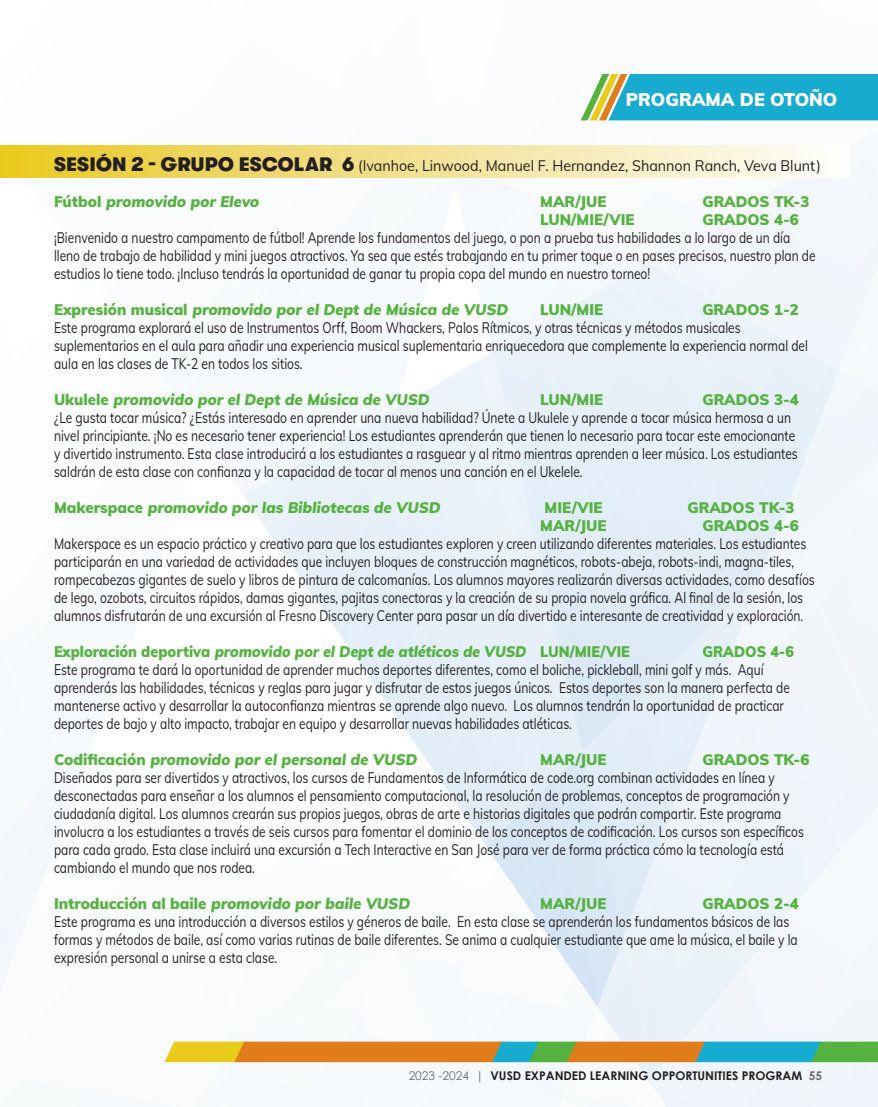
<style>
.page{position:relative;width:878px;height:1107px;background:#fff}
.page>*{position:absolute;margin:0;border:0;box-sizing:border-box;transform-origin:0 0}
.t1{font:900 18px "Muli";color:#fff}
.t2{font:15px/18px "Muli";color:#231f20;scale:.8 1}
.Sub_Head_Green{font:900 15px "Muli";color:#55b240}
.t3{font:15px "Muli";color:#231f20;scale:.95 1}
.Sub_Head_Green-2{font:900 15px "Muli";color:#55b240;scale:.95 1}
.t4{font:700 12px "Century Gothic";color:#231f20}
.s1{font-family:"GT Walsheim Pro";font-weight:900;font-size:19.5px}
.s2{font-weight:400;color:#6c6d70}
.s3{color:#6c6d70}
</style>
<div class="page">
<div style="left:336px;top:496px;width:59px;height:133px;background:#e6f0f9"></div>
<div style="left:492px;top:274px;width:269px;height:477px;background:#e6f0f9"></div>
<div style="left:667px;top:370px;width:114px;height:153px;background:#e6f0f9"></div>
<div style="left:485px;top:751px;width:97px;height:95px;background:#e0ebf7"></div>
<img style="left:486px;top:846px;width:111px;height:160px">
<div style="left:582px;top:576px;width:42px;height:361px;background:#deeaf6"></div>
<img style="left:336px;top:757px;width:54px;height:89px">
<img style="left:265px;top:527px;width:36px;height:52px">
<div style="left:181px;top:145px;width:156px;height:297px;background:#f6f9fc"></div>
<img style="left:181px;top:177px;width:25px;height:329px">
<img style="left:481px;top:262px;width:166px;height:90px">
<img style="left:447px;top:177px;width:15px;height:8px">
<img style="left:0;top:145px;width:181px;height:491px">
<img style="left:761px;top:523px;width:20px;height:23px">
<img style="left:781px;top:370px;width:97px;height:176px">
<img style="left:597px;top:937px;width:27px;height:70px">
<img style="left:562px;top:1007px;width:87px;height:92px">
<img style="left:624px;top:546px;width:254px;height:529px">
<div style="left:791px;top:448px;width:87px;height:318px;background:#f2f6fb"></div>
<div style="left:659px;top:256px;width:180px;height:114px;background:#f0f6fb"></div>
<div style="left:462px;top:145px;width:197px;height:117px;background:#f6f9fc"></div>
<img style="left:536px;top:73px;width:342px;height:183px">
<img style="left:410px;top:14px;width:98px;height:132px">
<div style="left:839px;top:232px;width:39px;height:168px;background:#f2f7fc"></div>
<div style="left:478px;top:1041px;width:84px;height:59px;background:#f6f9fc"></div>
<img style="left:0;top:889px;width:39px;height:105px">
<img style="left:205px;top:1041px;width:273px;height:22px">
<img style="left:649px;top:1075px;width:6px;height:7px">
<img style="left:617px;top:1082px;width:38px;height:17px">
<div style="left:655px;top:788px;width:223px;height:319px;background:#eff5fb"></div>
<img style="left:660px;top:1099px;width:15px;height:8px">
<div style="left:0;top:146px;width:850px;height:31px;background:linear-gradient(to right,#e8c826,#fdfdff)"></div>
<svg style="left:164px;top:1042px;width:714px;height:20px;background:#a39647"></svg>
<svg style="left:581px;top:74px;width:297px;height:46px;background:#30afc6"></svg>
<p class="t1" style="left:626px;top:87px;width:213px">PROGRAMA DE OTOÑO</p>
<p class="t3" style="left:54px;top:155px;width:808px"><span class="s1">SESIÓN 2 - GRUPO ESCOLAR 6</span> (Ivanhoe, Linwood, Manuel F. Hernandez, Shannon Ranch, Veva Blunt)</p>
<p class="Sub_Head_Green" style="left:54px;top:191px;width:209px">F ú t b o l promovido por Elevo</p>
<p class="Sub_Head_Green" style="left:540px;top:191px;width:68px">MAR/JUE</p>
<p class="Sub_Head_Green" style="left:702px;top:191px;width:108px">GRADOS TK-3</p>
<p class="Sub_Head_Green" style="left:540px;top:209px;width:96px">LUN/MIE/VIE</p>
<p class="Sub_Head_Green" style="left:702px;top:209px;width:98px">GRADOS 4-6</p>
<p class="t2" style="left:54px;top:228px;width:953px">¡Bienvenido a nuestro campamento de fútbol! Aprende los fundamentos del juego, o pon a prueba tus habilidades a lo largo de un día lleno de trabajo de habilidad y mini juegos atractivos. Ya sea que estés trabajando en tu primer toque o en pases precisos, nuestro plan de estudios lo tiene todo. ¡Incluso tendrás la oportunidad de ganar tu propia copa del mundo en nuestro torneo!</p>
<p class="Sub_Head_Green" style="left:54px;top:299px;width:458px">Exp re s i ó n m u s i ca l promovido por el Dept de Música de VUSD</p>
<p class="Sub_Head_Green" style="left:540px;top:299px;width:64px">LUN/MIE</p>
<p class="Sub_Head_Green" style="left:702px;top:299px;width:98px">GRADOS 1-2</p>
<p class="t2" style="left:54px;top:318px;width:943px">Este programa explorará el uso de Instrumentos Orff, Boom Whackers, Palos Rítmicos, y otras técnicas y métodos musicales suplementarios en el aula para añadir una experiencia musical suplementaria enriquecedora que complemente la experiencia normal del aula en las clases de TK-2 en todos los sitios.</p>
<p class="Sub_Head_Green" style="left:54px;top:389px;width:379px">U ku l e l e promovido por el Dept de Música de VUSD</p>
<p class="Sub_Head_Green" style="left:540px;top:389px;width:64px">LUN/MIE</p>
<p class="Sub_Head_Green" style="left:702px;top:389px;width:98px">GRADOS 3-4</p>
<p class="t2" style="left:54px;top:408px;width:931px">¿Le gusta tocar música? ¿Estás interesado en aprender una nueva habilidad? Únete a Ukulele y aprende a tocar música hermosa a un nivel principiante. ¡No es necesario tener experiencia! Los estudiantes aprenderán que tienen lo necesario para tocar este emocionante y divertido instrumento. Esta clase introducirá a los estudiantes a rasguear y al ritmo mientras aprenden a leer música. Los estudiantes saldrán de esta clase con confianza y la capacidad de tocar al menos una canción en el Ukelele.</p>
<p class="Sub_Head_Green" style="left:54px;top:497px;width:390px">M a ke rs p a ce promovido por las Bibliotecas de VUSD</p>
<p class="Sub_Head_Green" style="left:544px;top:497px;width:59px">MIE/VIE</p>
<p class="Sub_Head_Green" style="left:687px;top:497px;width:108px">GRADOS TK-3</p>
<p class="Sub_Head_Green" style="left:540px;top:515px;width:68px">MAR/JUE</p>
<p class="Sub_Head_Green" style="left:702px;top:515px;width:98px">GRADOS 4-6</p>
<p class="t2" style="left:54px;top:534px;width:952px">Makerspace es un espacio práctico y creativo para que los estudiantes exploren y creen utilizando diferentes materiales. Los estudiantes participarán en una variedad de actividades que incluyen bloques de construcción magnéticos, robots-abeja, robots-indi, magna-tiles, rompecabezas gigantes de suelo y libros de pintura de calcomanías. Los alumnos mayores realizarán diversas actividades, como desafíos de lego, ozobots, circuitos rápidos, damas gigantes, pajitas conectoras y la creación de su propia novela gráfica. Al final de la sesión, los alumnos disfrutarán de una excursión al Fresno Discovery Center para pasar un día divertido e interesante de creatividad y exploración.</p>
<p class="Sub_Head_Green-2" style="left:54px;top:641px;width:607px">Exploración deportiva promovido por el Dept de atléticos de VUSD LUN/MIE/VIE</p>
<p class="Sub_Head_Green-2" style="left:702px;top:641px;width:98px">GRADOS 4-6</p>
<p class="t2" style="left:54px;top:660px;width:921px">Este programa te dará la oportunidad de aprender muchos deportes diferentes, como el boliche, pickleball, mini golf y más. Aquí aprenderás las habilidades, técnicas y reglas para jugar y disfrutar de estos juegos únicos. Estos deportes son la manera perfecta de mantenerse activo y desarrollar la autoconfianza mientras se aprende algo nuevo. Los alumnos tendrán la oportunidad de practicar deportes de bajo y alto impacto, trabajar en equipo y desarrollar nuevas habilidades atléticas.</p>
<p class="Sub_Head_Green" style="left:54px;top:749px;width:367px">C o d i fi ca c i ó n promovido por el personal de VUSD</p>
<p class="Sub_Head_Green" style="left:540px;top:749px;width:68px">MAR/JUE</p>
<p class="Sub_Head_Green" style="left:702px;top:749px;width:108px">GRADOS TK-6</p>
<p class="t2" style="left:54px;top:768px;width:939px">Diseñados para ser divertidos y atractivos, los cursos de Fundamentos de Informática de code.org combinan actividades en línea y desconectadas para enseñar a los alumnos el pensamiento computacional, la resolución de problemas, conceptos de programación y ciudadanía digital. Los alumnos crearán sus propios juegos, obras de arte e historias digitales que podrán compartir. Este programa involucra a los estudiantes a través de seis cursos para fomentar el dominio de los conceptos de codificación. Los cursos son específicos para cada grado. Esta clase incluirá una excursión a Tech Interactive en San José para ver de forma práctica cómo la tecnología está cambiando el mundo que nos rodea.</p>
<p class="Sub_Head_Green" style="left:54px;top:893px;width:360px">I n t ro d u cc i ó n a l b a i l e promovido por baile VUSD</p>
<p class="Sub_Head_Green" style="left:540px;top:893px;width:68px">MAR/JUE</p>
<p class="Sub_Head_Green" style="left:702px;top:893px;width:98px">GRADOS 2-4</p>
<p class="t2" style="left:54px;top:912px;width:931px">Este programa es una introducción a diversos estilos y géneros de baile. En esta clase se aprenderán los fundamentos básicos de las formas y métodos de baile, así como varias rutinas de baile diferentes. Se anima a cualquier estudiante que ame la música, el baile y la expresión personal a unirse a esta clase.</p>
<p class="t4" style="left:408px;top:1067px;width:415px"><span class="s2">2023 -2024 |</span> VUSD EXPANDED LEARNING OPPORTUNITIES PROGRAM <span class="s3">55</span></p>
</div>
